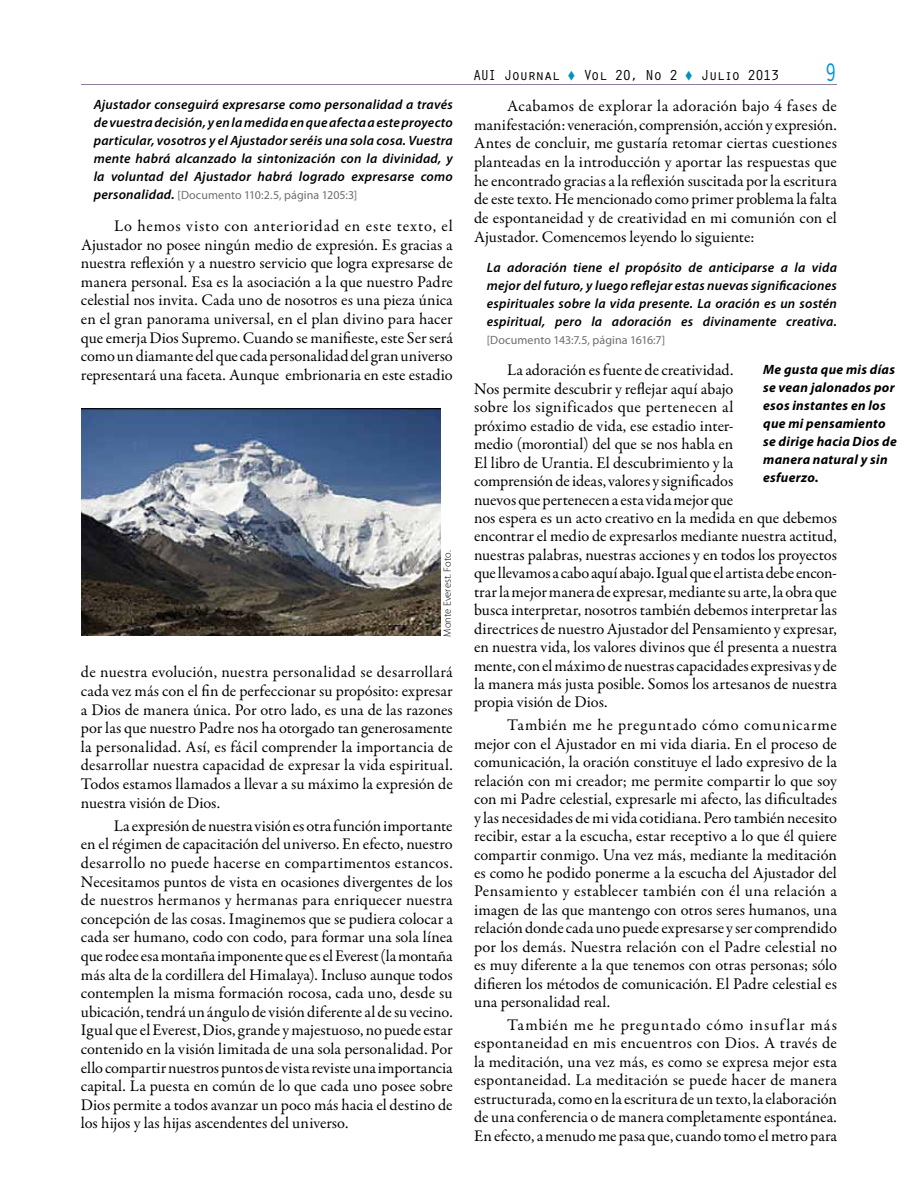
<style>
.page{position:relative;width:918px;height:1188px;background:#fff}
.page>*{position:absolute;margin:0;border:0;box-sizing:border-box;transform-origin:0 0}
.t1{font:26.25px "Orator Std";color:#0095da;scale:.8 1}
.t2{font:16.35px/18.5px "Garamond Premr Pro";color:#000;text-align:justify}
.t3{font:15px "Orator Std";letter-spacing:-.08em;color:#000}
.t4{font:italic 600 13.5px/18px "Myriad Pro";letter-spacing:.02em;color:#000;text-align:justify}
.t5{font:italic 700 13.5px/18px "Myriad Pro";letter-spacing:.02em;color:#000}
.t6{font:12px "Myriad Pro";letter-spacing:.005em;color:#6d6e71}
.t7{font:300 10.5px "Myriad Pro";letter-spacing:.005em;color:#000}
.s1{font-weight:600;font-style:italic;font-size:13.5px;color:#000}
.s2{color:#0092c0}
</style>
<div class="page">
<hr style="left:81px;top:84px;width:756px;height:1px;background:#8e7c9c">
<img style="left:81px;top:409px;width:359px;height:227px">
<p class="t4" style="left:94px;top:95px;width:361px">Ajustador conseguirá expresarse como personalidad a través de vuestra decisión, y en la medida en que afecta a este proyecto particular, vosotros y el Ajustador seréis una sola cosa. Vuestra mente habrá alcanzado la sintonización con la divinidad, y la voluntad del Ajustador habrá logrado expresarse como</p>
<p class="t6" style="left:94px;top:188px;width:265px"><span class="s1">personalidad.</span> [Documento 110:2.5, página 1205:3]</p>
<p class="t2" style="left:81px;top:217px;width:373px;text-indent:33px">Lo hemos visto con anterioridad en este texto, el Ajustador no posee ningún medio de expresión. Es gracias a nuestra reflexión y a nuestro servicio que logra expresarse de manera personal. Esa es la asociación a la que nuestro Padre celestial nos invita. Cada uno de nosotros es una pieza única en el gran panorama universal, en el plan divino para hacer que emerja Dios Supremo. Cuando se manifieste, este Ser será como un diamante del que cada personalidad del gran universo representará una faceta. Aunque embrionaria en este estadio</p>
<p class="t7" style="left:441px;top:637px;width:88px;rotate:-90deg">Monte Everest. Foto.</p>
<p class="t2" style="left:81px;top:663px;width:373px">de nuestra evolución, nuestra personalidad se desarrollará cada vez más con el fin de perfeccionar su propósito: expresar a Dios de manera única. Por otro lado, es una de las razones por las que nuestro Padre nos ha otorgado tan generosamente la personalidad. Así, es fácil comprender la importancia de desarrollar nuestra capacidad de expresar la vida espiritual.<br>Todos estamos llamados a llevar a su máximo la expresión de nuestra visión de Dios.</p>
<p class="t2" style="left:81px;top:817px;width:373px;text-indent:33px">La expresión de nuestra visión es otra función importante en el régimen de capacitación del universo. En efecto, nuestro desarrollo no puede hacerse en compartimentos estancos.<br>Necesitamos puntos de vista en ocasiones divergentes de los de nuestros hermanos y hermanas para enriquecer nuestra concepción de las cosas. Imaginemos que se pudiera colocar a cada ser humano, codo con codo, para formar una sola línea que rodee esa montaña imponente que es el Everest (la montaña más alta de la cordillera del Himalaya). Incluso aunque todos contemplen la misma formación rocosa, cada uno, desde su ubicación, tendrá un ángulo de visión diferente al de su vecino.<br>Igual que el Everest, Dios, grande y majestuoso, no puede estar contenido en la visión limitada de una sola personalidad. Por ello compartir nuestros puntos de vista reviste una importancia capital. La puesta en común de lo que cada uno posee sobre Dios permite a todos avanzar un poco más hacia el destino de los hijos y las hijas ascendentes del universo.</p>
<p class="t3" style="left:473px;top:64px;width:309px">AUI Journal <span class="s2">▼</span> Vol 20, No 2 <span class="s2">▼</span> Julio 2013</p>
<h1 class="t1" style="left:824px;top:53px;width:17px">9</h1>
<p class="t2" style="left:474px;top:97px;width:364px;text-indent:33px">Acabamos de explorar la adoración bajo 4 fases de manifestación: veneración, comprensión, acción y expresión.<br>Antes de concluir, me gustaría retomar ciertas cuestiones planteadas en la introducción y aportar las respuestas que he encontrado gracias a la reflexión suscitada por la escritura de este texto. He mencionado como primer problema la falta de espontaneidad y de creatividad en mi comunión con el Ajustador. Comencemos leyendo lo siguiente:</p>
<p class="t4" style="left:487px;top:258px;width:352px">La adoración tiene el propósito de anticiparse a la vida mejor del futuro, y luego reflejar estas nuevas significaciones espirituales sobre la vida presente. La oración es un sostén espiritual, pero la adoración es divinamente creativa.</p>
<p class="t6" style="left:487px;top:333px;width:180px">[Documento 143:7.5, página 1616:7]</p>
<p class="t2" style="left:474px;top:361px;width:364px;text-align:left;text-indent:33px">La adoración es fuente de creatividad.<br>Nos permite descubrir y reflejar aquí abajo<br>sobre los significados que pertenecen al<br>próximo estadio de vida, ese estadio inter-<br>medio (morontial) del que se nos habla en<br>El libro de Urantia. El descubrimiento y la<br>comprensión de ideas, valores y significados<br>nuevos que pertenecen a esta vida mejor que<br>nos espera es un acto creativo en la medida en que debemos encontrar el medio de expresarlos mediante nuestra actitud, nuestras palabras, nuestras acciones y en todos los proyectos que llevamos a cabo aquí abajo. Igual que el artista debe encon&shy;trar la mejor manera de expresar, mediante su arte, la obra que busca interpretar, nosotros también debemos interpretar las directrices de nuestro Ajustador del Pensamiento y expresar, en nuestra vida, los valores divinos que él presenta a nuestra mente, con el máximo de nuestras capacidades expresivas y de la manera más justa posible. Somos los artesanos de nuestra propia visión de Dios.</p>
<p class="t2" style="left:474px;top:716px;width:364px;text-indent:33px">También me he preguntado cómo comunicarme mejor con el Ajustador en mi vida diaria. En el proceso de comunicación, la oración constituye el lado expresivo de la relación con mi creador; me permite compartir lo que soy con mi Padre celestial, expresarle mi afecto, las dificultades y las necesidades de mi vida cotidiana. Pero también necesito recibir, estar a la escucha, estar receptivo a lo que él quiere compartir conmigo. Una vez más, mediante la meditación es como he podido ponerme a la escucha del Ajustador del Pensamiento y establecer también con él una relación a imagen de las que mantengo con otros seres humanos, una relación donde cada uno puede expresarse y ser comprendido por los demás. Nuestra relación con el Padre celestial no es muy diferente a la que tenemos con otras personas; sólo difieren los métodos de comunicación. El Padre celestial es una personalidad real.</p>
<p class="t2" style="left:474px;top:1016px;width:365px;text-indent:33px">También me he preguntado cómo insuflar más espontaneidad en mis encuentros con Dios. A través de la meditación, una vez más, es como se expresa mejor esta espontaneidad. La meditación se puede hacer de manera estructurada, como en la escritura de un texto, la elaboración de una conferencia o de manera completamente espontánea.<br>En efecto, a menudo me pasa que, cuando tomo el metro para</p>
<p class="t5" style="left:763px;top:360px;width:135px">Me gusta que mis días se vean jalonados por esos instantes en los que mi pensamiento se dirige hacia Dios de manera natural y sin esfuerzo.</p>
</div>
